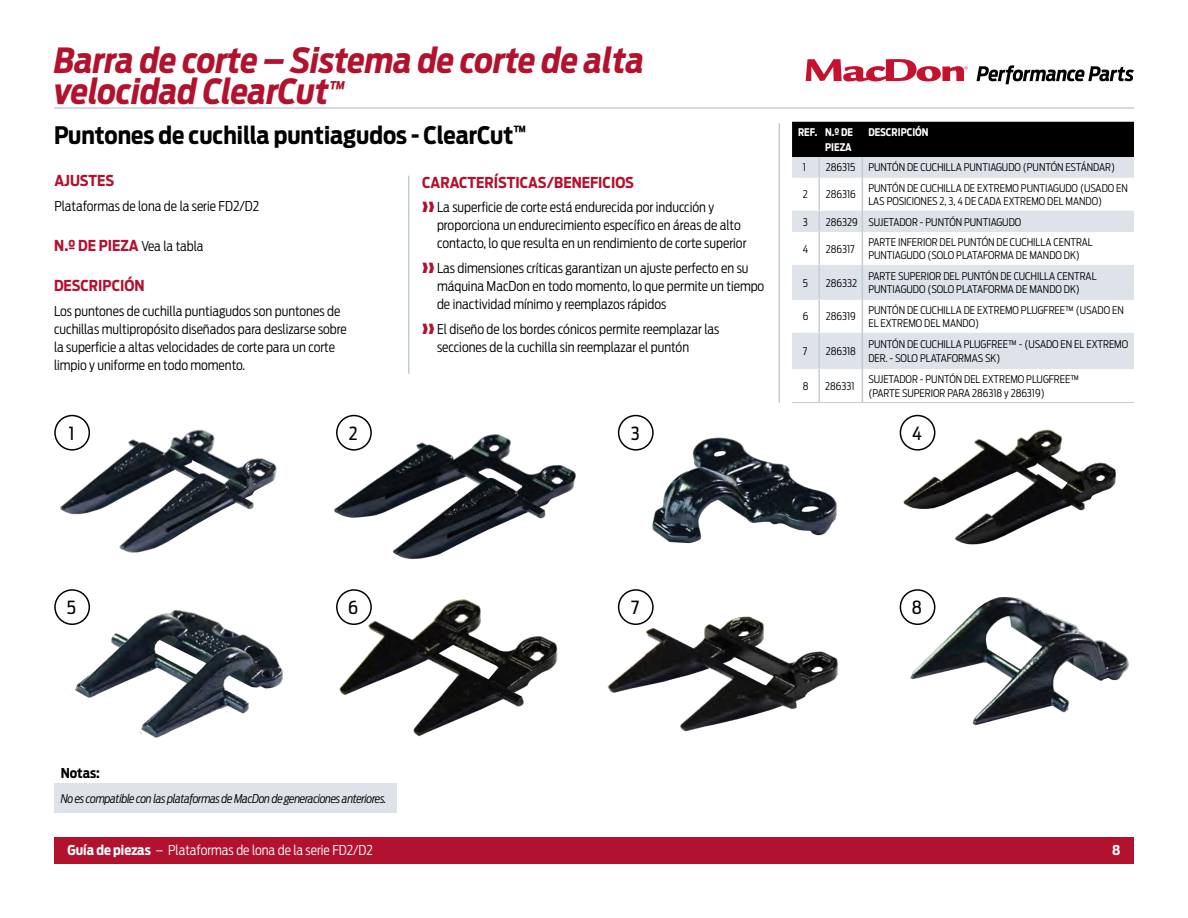
<style>
.page{position:relative;width:1188px;height:918px;background:#fff}
.page>*{position:absolute;margin:0;border:0;box-sizing:border-box;transform-origin:0 0}
.t1{font:italic 700 34.5px/31.5px "Antenna Cond";color:#b2122d}
.t2{font:700 24px "Antenna Cond";color:#000}
.t3{font:18px "Antenna Cond";color:#000}
.t4{font:700 15px "Antenna Cond";color:#b2122d}
.t5{font:300 13.5px/18px "Antenna Cond";color:#000}
.t6{font:300 13.5px "Antenna Cond";color:#fff}
.t7{font:700 13.5px "Antenna Cond";color:#000}
.t8{font:700 13.5px "Antenna Cond";color:#fff}
.t9{font:italic 300 12px "Antenna Cond";letter-spacing:-.03em;color:#000}
.t10{font:300 10.5px/13.5px "Antenna Cond";color:#000}
.t11{font:700 10.5px/15px "Antenna Cond";color:#fff;text-align:right;scale:.95 1}
.s1{font-weight:300;font-size:13.5px;color:#000}
.s2{color:#b2122d}
.s3{font-weight:700}
</style>
<div class="page">
<div style="left:54px;top:837px;width:1080px;height:27px;background:#b2122d"></div>
<svg style="left:806px;top:59px;width:162px;height:23px"></svg>
<svg style="left:977px;top:65px;width:157px;height:19px"></svg>
<hr style="left:54px;top:107px;width:1080px;height:2px;background:#c2cdd3">
<div style="left:54px;top:784px;width:342px;height:29px;background:#dde3e8"></div>
<hr style="left:408px;top:176px;width:2px;height:198px;background:#c2cdd3">
<hr style="left:778px;top:123px;width:2px;height:280px;background:#c2cdd3">
<img style="left:54px;top:416px;width:223px;height:138px">
<div style="left:54px;top:415px;width:36px;height:36px;border:2px solid #000;border-radius:50%"></div>
<img style="left:54px;top:591px;width:229px;height:147px">
<div style="left:54px;top:589px;width:36px;height:36px;border:2px solid #000;border-radius:50%"></div>
<img style="left:334px;top:416px;width:242px;height:144px">
<div style="left:336px;top:415px;width:36px;height:36px;border:2px solid #000;border-radius:50%"></div>
<img style="left:336px;top:591px;width:222px;height:146px">
<div style="left:336px;top:589px;width:36px;height:36px;border:2px solid #000;border-radius:50%"></div>
<img style="left:618px;top:416px;width:219px;height:128px">
<div style="left:618px;top:415px;width:36px;height:36px;border:2px solid #000;border-radius:50%"></div>
<img style="left:607px;top:591px;width:231px;height:141px">
<div style="left:618px;top:589px;width:36px;height:36px;border:2px solid #000;border-radius:50%"></div>
<img style="left:899px;top:416px;width:217px;height:129px">
<div style="left:900px;top:415px;width:35px;height:36px;border:2px solid #000;border-radius:50%"></div>
<img style="left:899px;top:591px;width:230px;height:135px">
<div style="left:900px;top:589px;width:35px;height:36px;border:2px solid #000;border-radius:50%"></div>
<svg style="left:792px;top:178px;width:342px;height:190px"></svg>
<hr style="left:818px;top:178px;width:2px;height:33px;background:#c2cdd3">
<hr style="left:818px;top:211px;width:2px;height:20px;background:#c2cdd3">
<hr style="left:818px;top:232px;width:2px;height:33px;background:#c2cdd3">
<hr style="left:818px;top:266px;width:2px;height:33px;background:#c2cdd3">
<hr style="left:818px;top:300px;width:2px;height:33px;background:#c2cdd3">
<hr style="left:818px;top:334px;width:2px;height:34px;background:#c2cdd3">
<hr style="left:818px;top:369px;width:2px;height:33px;background:#c2cdd3">
<svg style="left:792px;top:211px;width:27px;height:1px"></svg>
<hr style="left:819px;top:211px;width:43px;height:1px;background:#dde3e8">
<hr style="left:863px;top:211px;width:271px;height:1px;background:#dde3e8">
<svg style="left:792px;top:231px;width:27px;height:1px"></svg>
<hr style="left:819px;top:231px;width:43px;height:1px;background:#dde3e8">
<hr style="left:863px;top:231px;width:271px;height:1px;background:#dde3e8">
<svg style="left:792px;top:265px;width:27px;height:1px"></svg>
<hr style="left:819px;top:265px;width:43px;height:1px;background:#dde3e8">
<hr style="left:863px;top:265px;width:271px;height:1px;background:#dde3e8">
<svg style="left:792px;top:299px;width:27px;height:1px"></svg>
<hr style="left:819px;top:299px;width:43px;height:1px;background:#dde3e8">
<hr style="left:863px;top:299px;width:271px;height:1px;background:#dde3e8">
<svg style="left:792px;top:333px;width:27px;height:1px"></svg>
<hr style="left:819px;top:333px;width:43px;height:1px;background:#dde3e8">
<hr style="left:863px;top:333px;width:271px;height:1px;background:#dde3e8">
<svg style="left:792px;top:368px;width:27px;height:1px"></svg>
<hr style="left:819px;top:368px;width:43px;height:1px;background:#dde3e8">
<hr style="left:863px;top:368px;width:271px;height:1px;background:#dde3e8">
<svg style="left:792px;top:402px;width:27px;height:1px"></svg>
<hr style="left:819px;top:402px;width:43px;height:1px;background:#c2cdd3">
<hr style="left:862px;top:402px;width:272px;height:1px;background:#c2cdd3">
<svg style="left:792px;top:122px;width:342px;height:56px;background:#525556"></svg>
<hr style="left:862px;top:177px;width:1px;height:34px;background:#c2cdd3">
<svg style="left:862px;top:211px;width:1px;height:21px"></svg>
<hr style="left:862px;top:232px;width:1px;height:33px;background:#c2cdd3">
<hr style="left:862px;top:265px;width:1px;height:34px;background:#c2cdd3">
<hr style="left:862px;top:299px;width:1px;height:34px;background:#c2cdd3">
<hr style="left:862px;top:333px;width:1px;height:36px;background:#c2cdd3">
<hr style="left:862px;top:369px;width:1px;height:33px;background:#c2cdd3">
<h1 class="t1" style="left:54px;top:44px;width:592px">Barra de corte – Sistema de corte de alta velocidad ClearCut<sup>™</sup></h1>
<h2 class="t2" style="left:54px;top:121px;width:474px">Puntones de cuchilla puntiagudos - ClearCut<sup>™</sup></h2>
<p class="t4" style="left:54px;top:172px;width:61px">AJUSTES</p>
<p class="t5" style="left:54px;top:197px;width:206px">Plataformas de lona de la serie FD2/D2</p>
<p class="t4" style="left:54px;top:236px;width:151px">N.º DE PIEZA <span class="s1">Vea la tabla</span></p>
<p class="t4" style="left:54px;top:277px;width:92px">DESCRIPCIÓN</p>
<p class="t5" style="left:54px;top:302px;width:294px">Los puntones de cuchilla puntiagudos son puntones de cuchillas multipropósito diseñados para deslizarse sobre la superficie a altas velocidades de corte para un corte limpio y uniforme en todo momento.</p>
<h3 class="t3" style="left:69px;top:423px;width:7px">1</h3>
<h3 class="t3" style="left:349px;top:423px;width:10px">2</h3>
<p class="t4" style="left:422px;top:173px;width:213px">CARACTERÍSTICAS/BENEFICIOS</p>
<p class="t5" style="left:437px;top:199px;width:311px;text-indent:-15px"><span class="s2">❱❱</span> La superficie de corte está endurecida por inducción y proporciona un endurecimiento específico en áreas de alto contacto, lo que resulta en un rendimiento de corte superior</p>
<p class="t5" style="left:437px;top:259px;width:329px;text-indent:-15px"><span class="s2">❱❱</span> Las dimensiones críticas garantizan un ajuste perfecto en su máquina MacDon en todo momento, lo que permite un tiempo de inactividad mínimo y reemplazos rápidos</p>
<p class="t5" style="left:437px;top:320px;width:284px;text-indent:-15px"><span class="s2">❱❱</span> El diseño de los bordes cónicos permite reemplazar las secciones de la cuchilla sin reemplazar el puntón</p>
<h3 class="t3" style="left:631px;top:423px;width:10px">3</h3>
<p class="t11" style="left:798px;top:125px;width:59px">REF. N.º DE<br>PIEZA</p>
<p class="t11" style="left:868px;top:125px;width:65px">DESCRIPCIÓN</p>
<p class="t10" style="left:803px;top:161px;width:5px">1</p>
<p class="t10" style="left:826px;top:161px;width:291px">286315 PUNTÓN DE CUCHILLA PUNTIAGUDO (PUNTÓN ESTÁNDAR)</p>
<p class="t10" style="left:803px;top:188px;width:7px">2</p>
<p class="t10" style="left:826px;top:188px;width:31px">286316</p>
<p class="t10" style="left:868px;top:181px;width:261px">PUNTÓN DE CUCHILLA DE EXTREMO PUNTIAGUDO (USADO EN<br>LAS POSICIONES 2, 3, 4 DE CADA EXTREMO DEL MANDO)</p>
<p class="t10" style="left:803px;top:215px;width:6px">3</p>
<p class="t10" style="left:826px;top:215px;width:197px">286329 SUJETADOR - PUNTÓN PUNTIAGUDO</p>
<p class="t10" style="left:803px;top:242px;width:7px">4</p>
<p class="t10" style="left:826px;top:242px;width:30px">286317</p>
<p class="t10" style="left:868px;top:235px;width:226px">PARTE INFERIOR DEL PUNTÓN DE CUCHILLA CENTRAL<br>PUNTIAGUDO (SOLO PLATAFORMA DE MANDO DK)</p>
<p class="t10" style="left:803px;top:276px;width:7px">5</p>
<p class="t10" style="left:826px;top:276px;width:33px">286332</p>
<p class="t10" style="left:868px;top:269px;width:230px">PARTE SUPERIOR DEL PUNTÓN DE CUCHILLA CENTRAL<br>PUNTIAGUDO (SOLO PLATAFORMA DE MANDO DK)</p>
<p class="t10" style="left:803px;top:310px;width:7px">6</p>
<p class="t10" style="left:826px;top:310px;width:31px">286319</p>
<p class="t10" style="left:868px;top:303px;width:257px">PUNTÓN DE CUCHILLA DE EXTREMO PLUGFREE™ (USADO EN<br>EL EXTREMO DEL MANDO)</p>
<p class="t10" style="left:803px;top:345px;width:6px">7</p>
<p class="t10" style="left:826px;top:345px;width:32px">286318</p>
<p class="t10" style="left:868px;top:338px;width:261px">PUNTÓN DE CUCHILLA PLUGFREE™ - (USADO EN EL EXTREMO<br>DER. - SOLO PLATAFORMAS SK)</p>
<p class="t10" style="left:803px;top:379px;width:7px">8</p>
<p class="t10" style="left:825px;top:379px;width:31px">286331</p>
<p class="t10" style="left:868px;top:372px;width:212px">SUJETADOR - PUNTÓN DEL EXTREMO PLUGFREE™ (PARTE SUPERIOR PARA 286318 y 286319)</p>
<h3 class="t3" style="left:912px;top:423px;width:11px">4</h3>
<h3 class="t3" style="left:67px;top:597px;width:11px">5</h3>
<h3 class="t3" style="left:348px;top:597px;width:12px">6</h3>
<p class="t7" style="left:61px;top:765px;width:41px">Notas:</p>
<p class="t9" style="left:61px;top:791px;width:327px">No es compatible con las plataformas de MacDon de generaciones anteriores.</p>
<h3 class="t3" style="left:631px;top:597px;width:9px">7</h3>
<h3 class="t3" style="left:912px;top:597px;width:12px">8</h3>
<p class="t6" style="left:68px;top:842px;width:307px"><span class="s3">Guía de piezas</span> – Plataformas de lona de la serie FD2/D2</p>
<p class="t8" style="left:1112px;top:842px;width:10px">8</p>
</div>
